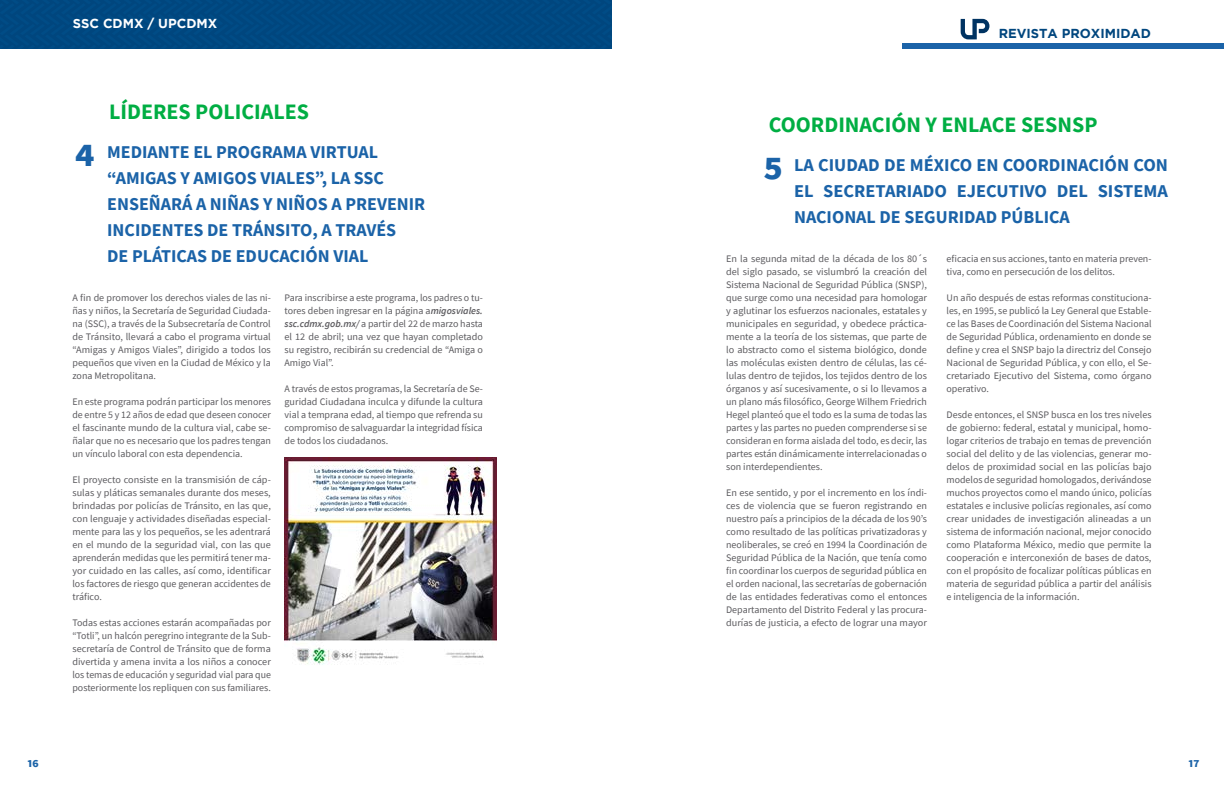
<style>
.page{position:relative;width:1224px;height:792px;background:#fff}
.page>*{position:absolute;margin:0;border:0;box-sizing:border-box;transform-origin:0 0}
.t1{font:700 39.9px "Source Sans Pro";color:#1b63a8}
.t2{font:700 22px "Source Sans Pro";color:#00ae43}
.t3{font:700 18px/26px "Source Sans Pro";color:#1b63a8}
.t4{font:700 13px "Gotham";color:#00467e}
.t5{font:700 13px "Gotham";color:#fff}
.t6{font:700 13px "Source Sans Pro";color:#1b63a8}
.t7{font:10px/13px "Source Sans Pro";color:#5c5b5f;text-align:justify}
.s1{font-size:39.9px}
.s2{font-weight:600;font-style:italic}
</style>
<div class="page">
<div style="left:0;top:0;width:612px;height:49px;background:#00477f"></div>
<div style="left:903px;top:44px;width:321px;height:5px;background:#1b63a8"></div>
<svg style="left:961px;top:19px;width:28px;height:20px"></svg>
<img style="left:285px;top:457px;width:212px;height:208px">
<h3 class="t5" style="left:73px;top:16px;width:146px">SSC CDMX / UPCDMX</h3>
<h2 class="t2" style="left:109px;top:97px;width:202px">LÍDERES POLICIALES</h2>
<h3 class="t3" style="left:107px;top:139px;width:320px;text-indent:-33px"><span class="s1">4</span> MEDIANTE EL PROGRAMA VIRTUAL “AMIGAS Y AMIGOS VIALES”, LA SSC<br>ENSEÑARÁ A NIÑAS Y NIÑOS A PREVENIR<br>INCIDENTES DE TRÁNSITO, A TRAVÉS<br>DE PLÁTICAS DE EDUCACIÓN VIAL</h3>
<p class="t7" style="left:72px;top:291px;width:200px">A fin de promover los derechos viales de las ni&shy;ñas y niños, la Secretaría de Seguridad Ciudada&shy;na (SSC), a través de la Subsecretaría de Control de Tránsito, llevará a cabo el programa virtual “Amigas y Amigos Viales”, dirigido a todos los pequeños que viven en la Ciudad de México y la zona Metropolitana.</p>
<p class="t7" style="left:72px;top:395px;width:200px">En este programa podrán participar los menores de entre 5 y 12 años de edad que deseen conocer el fascinante mundo de la cultura vial, cabe se&shy;ñalar que no es necesario que los padres tengan un vínculo laboral con esta dependencia.</p>
<p class="t7" style="left:72px;top:473px;width:200px">El proyecto consiste en la transmisión de cáp&shy;sulas y pláticas semanales durante dos meses, brindadas por policías de Tránsito, en las que, con lenguaje y actividades diseñadas especial&shy;mente para las y los pequeños, se les adentrará en el mundo de la seguridad vial, con las que aprenderán medidas que les permitirá tener ma&shy;yor cuidado en las calles, así como, identificar los factores de riesgo que generan accidentes de tráfico.</p>
<p class="t7" style="left:72px;top:616px;width:200px">Todas estas acciones estarán acompañadas por “Totli”, un halcón peregrino integrante de la Sub&shy;secretaría de Control de Tránsito que de forma divertida y amena invita a los niños a conocer los temas de educación y seguridad vial para que posteriormente los repliquen con sus familiares.</p>
<p class="t7" style="left:285px;top:291px;width:200px">Para inscribirse a este programa, los padres o tu&shy;tores deben ingresar en la página a<span class="s2">migosviales. ssc.cdmx.gob.mx/</span> a partir del 22 de marzo hasta el 12 de abril; una vez que hayan completado su registro, recibirán su credencial de “Amiga o Amigo Vial”.</p>
<p class="t7" style="left:285px;top:382px;width:200px">A través de estos programas, la Secretaría de Se&shy;guridad Ciudadana inculca y difunde la cultura vial a temprana edad, al tiempo que refrenda su compromiso de salvaguardar la integridad física de todos los ciudadanos.</p>
<h3 class="t4" style="left:999px;top:26px;width:154px">REVISTA PROXIMIDAD</h3>
<h2 class="t2" style="left:769px;top:110px;width:330px">COORDINACIÓN Y ENLACE SESNSP</h2>
<h3 class="t3" style="left:794px;top:152px;width:376px;text-align:justify">LA CIUDAD DE MÉXICO EN COORDINACIÓN CON EL SECRETARIADO EJECUTIVO DEL SISTEMA NACIONAL DE SEGURIDAD PÚBLICA</h3>
<p class="t7" style="left:726px;top:252px;width:202px">En la segunda mitad de la década de los 80´s del siglo pasado, se vislumbró la creación del Sistema Nacional de Seguridad Pública (SNSP), que surge como una necesidad para homologar y aglutinar los esfuerzos nacionales, estatales y municipales en seguridad, y obedece práctica&shy;mente a la teoría de los sistemas, que parte de lo abstracto como el sistema biológico, donde las moléculas existen dentro de células, las cé&shy;lulas dentro de tejidos, los tejidos dentro de los órganos y así sucesivamente, o si lo llevamos a un plano más filosófico, George Wilhem Friedrich Hegel planteó que el todo es la suma de todas las partes y las partes no pueden comprenderse si se consideran en forma aislada del todo, es decir, las partes están dinámicamente interrelacionadas o son interdependientes.</p>
<p class="t7" style="left:726px;top:486px;width:202px">En ese sentido, y por el incremento en los índi&shy;ces de violencia que se fueron registrando en nuestro país a principios de la década de los 90’s como resultado de las políticas privatizadoras y neoliberales, se creó en 1994 la Coordinación de Seguridad Pública de la Nación, que tenía como fin coordinar los cuerpos de seguridad pública en el orden nacional, las secretarías de gobernación de las entidades federativas como el entonces Departamento del Distrito Federal y las procura&shy;durías de justicia, a efecto de lograr una mayor</p>
<h1 class="t1" style="left:763px;top:139px;width:21px">5</h1>
<p class="t7" style="left:947px;top:252px;width:206px">eficacia en sus acciones, tanto en materia preven&shy;tiva, como en persecución de los delitos.</p>
<p class="t7" style="left:947px;top:291px;width:206px">Un año después de estas reformas constituciona&shy;les, en 1995, se publicó la Ley General que Estable&shy;ce las Bases de Coordinación del Sistema Nacional de Seguridad Pública, ordenamiento en donde se define y crea el SNSP bajo la directriz del Consejo Nacional de Seguridad Pública, y con ello, el Se&shy;cretariado Ejecutivo del Sistema, como órgano operativo.</p>
<p class="t7" style="left:947px;top:408px;width:206px">Desde entonces, el SNSP busca en los tres niveles de gobierno: federal, estatal y municipal, homo&shy;logar criterios de trabajo en temas de prevención social del delito y de las violencias, generar mo&shy;delos de proximidad social en las policías bajo modelos de seguridad homologados, derivándose muchos proyectos como el mando único, policías estatales e inclusive policías regionales, así como crear unidades de investigación alineadas a un sistema de información nacional, mejor conocido como Plataforma México, medio que permite la cooperación e interconexión de bases de datos, con el propósito de focalizar políticas públicas en materia de seguridad pública a partir del análisis e inteligencia de la información.</p>
<h3 class="t6" style="left:27px;top:753px;width:13px">16</h3>
<h3 class="t6" style="left:1188px;top:753px;width:13px">17</h3>
</div>
